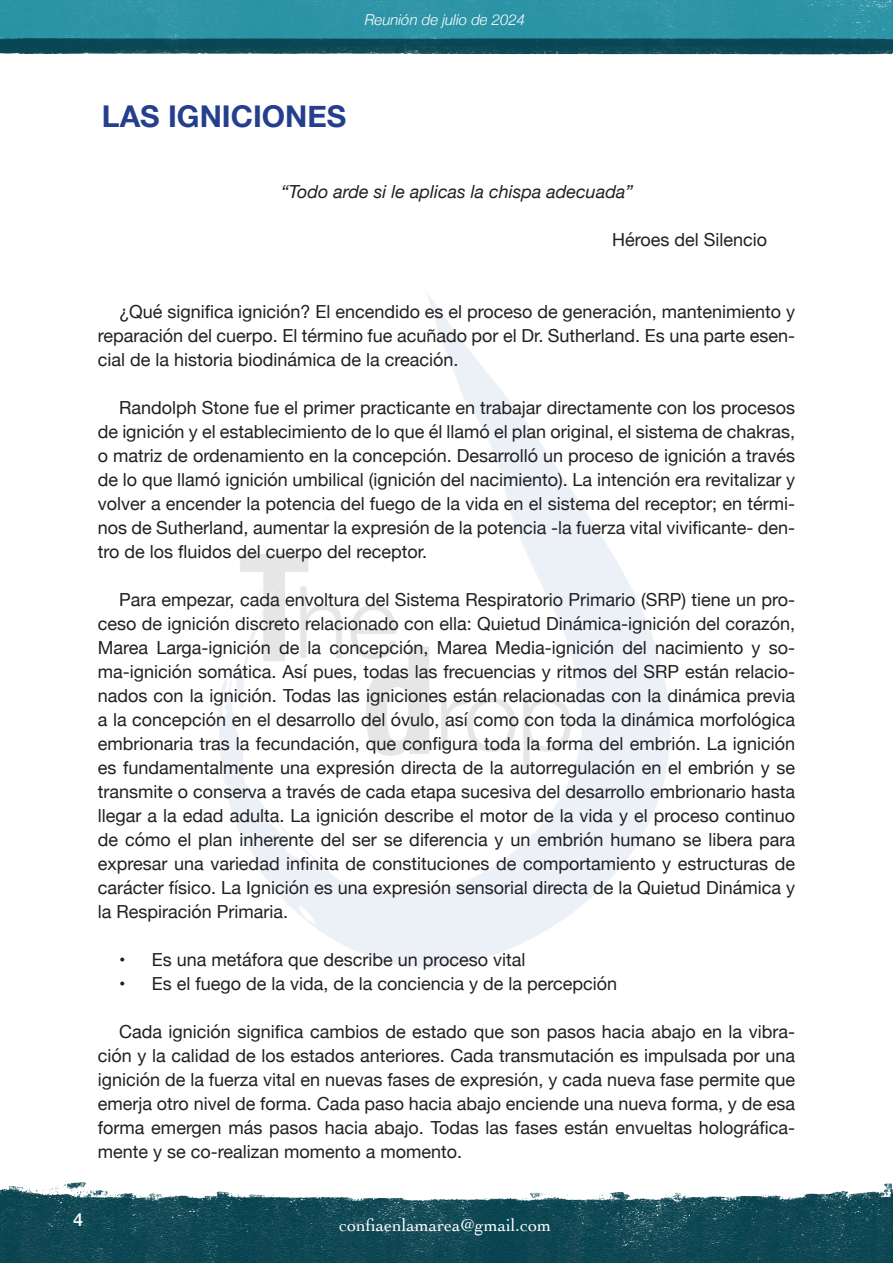
<style>
.page{position:relative;width:893px;height:1263px;background:#fff}
.page>*{position:absolute;margin:0;border:0;box-sizing:border-box;transform-origin:0 0}
.t1{font:700 30px "Helvetica Neue";color:#253f8e}
.t2{font:18px/24px "Helvetica Neue";color:#231f20;text-align:justify}
.t3{font:italic 18px "Helvetica Neue";color:#231f20}
.t4{font:18px "Cochin";color:#fff}
.t5{font:500 18px "Helvetica Neue";color:#fff}
.t6{font:italic 300 15px "Helvetica Neue";color:#fff}
</style>
<div class="page">
<img style="left:0;top:0;width:893px;height:55px">
<img style="left:0;top:1183px;width:893px;height:80px">
<img style="left:219px;top:292px;width:452px;height:675px">
<p class="t6" style="left:365px;top:8px;width:162px">Reunión de julio de 2024</p>
<h1 class="t1" style="left:102px;top:93px;width:246px">LAS IGNICIONES</h1>
<p class="t3" style="left:281px;top:178px;width:353px">“Todo arde si le aplicas la chispa adecuada”</p>
<p class="t2" style="left:612px;top:228px;width:156px">Héroes del Silencio</p>
<p class="t2" style="left:98px;top:300px;width:699px;text-indent:21px">¿Qué significa ignición? El encendido es el proceso de generación, mantenimiento y reparación del cuerpo. El término fue acuñado por el Dr. Sutherland. Es una parte esen&shy;cial de la historia biodinámica de la creación.</p>
<p class="t2" style="left:98px;top:396px;width:699px;text-indent:21px">Randolph Stone fue el primer practicante en trabajar directamente con los procesos de ignición y el establecimiento de lo que él llamó el plan original, el sistema de chakras, o matriz de ordenamiento en la concepción. Desarrolló un proceso de ignición a través de lo que llamó ignición umbilical (ignición del nacimiento). La intención era revitalizar y volver a encender la potencia del fuego de la vida en el sistema del receptor; en térmi&shy;nos de Sutherland, aumentar la expresión de la potencia -la fuerza vital vivificante- den&shy;tro de los fluidos del cuerpo del receptor.</p>
<p class="t2" style="left:98px;top:588px;width:699px;text-indent:21px">Para empezar, cada envoltura del Sistema Respiratorio Primario (SRP) tiene un pro&shy;ceso de ignición discreto relacionado con ella: Quietud Dinámica-ignición del corazón, Marea Larga-ignición de la concepción, Marea Media-ignición del nacimiento y so&shy;ma-ignición somática. Así pues, todas las frecuencias y ritmos del SRP están relacio&shy;nados con la ignición. Todas las igniciones están relacionadas con la dinámica previa a la concepción en el desarrollo del óvulo, así como con toda la dinámica morfológica embrionaria tras la fecundación, que configura toda la forma del embrión. La ignición es fundamentalmente una expresión directa de la autorregulación en el embrión y se transmite o conserva a través de cada etapa sucesiva del desarrollo embrionario hasta llegar a la edad adulta. La ignición describe el motor de la vida y el proceso continuo de cómo el plan inherente del ser se diferencia y un embrión humano se libera para expresar una variedad infinita de constituciones de comportamiento y estructuras de carácter físico. La Ignición es una expresión sensorial directa de la Quietud Dinámica y la Respiración Primaria.</p>
<p class="t2" style="left:119px;top:948px;width:408px">• Es una metáfora que describe un proceso vital</p>
<p class="t2" style="left:119px;top:972px;width:500px">• Es el fuego de la vida, de la conciencia y de la percepción</p>
<p class="t2" style="left:98px;top:1020px;width:699px;text-indent:21px">Cada ignición significa cambios de estado que son pasos hacia abajo en la vibra&shy;ción y la calidad de los estados anteriores. Cada transmutación es impulsada por una ignición de la fuerza vital en nuevas fases de expresión, y cada nueva fase permite que emerja otro nivel de forma. Cada paso hacia abajo enciende una nueva forma, y de esa forma emergen más pasos hacia abajo. Todas las fases están envueltas holográfica&shy;mente y se co-realizan momento a momento.</p>
<p class="t5" style="left:73px;top:1205px;width:12px">4</p>
<p class="t4" style="left:339px;top:1213px;width:213px">confiaenlamarea@gmail.com</p>
</div>
